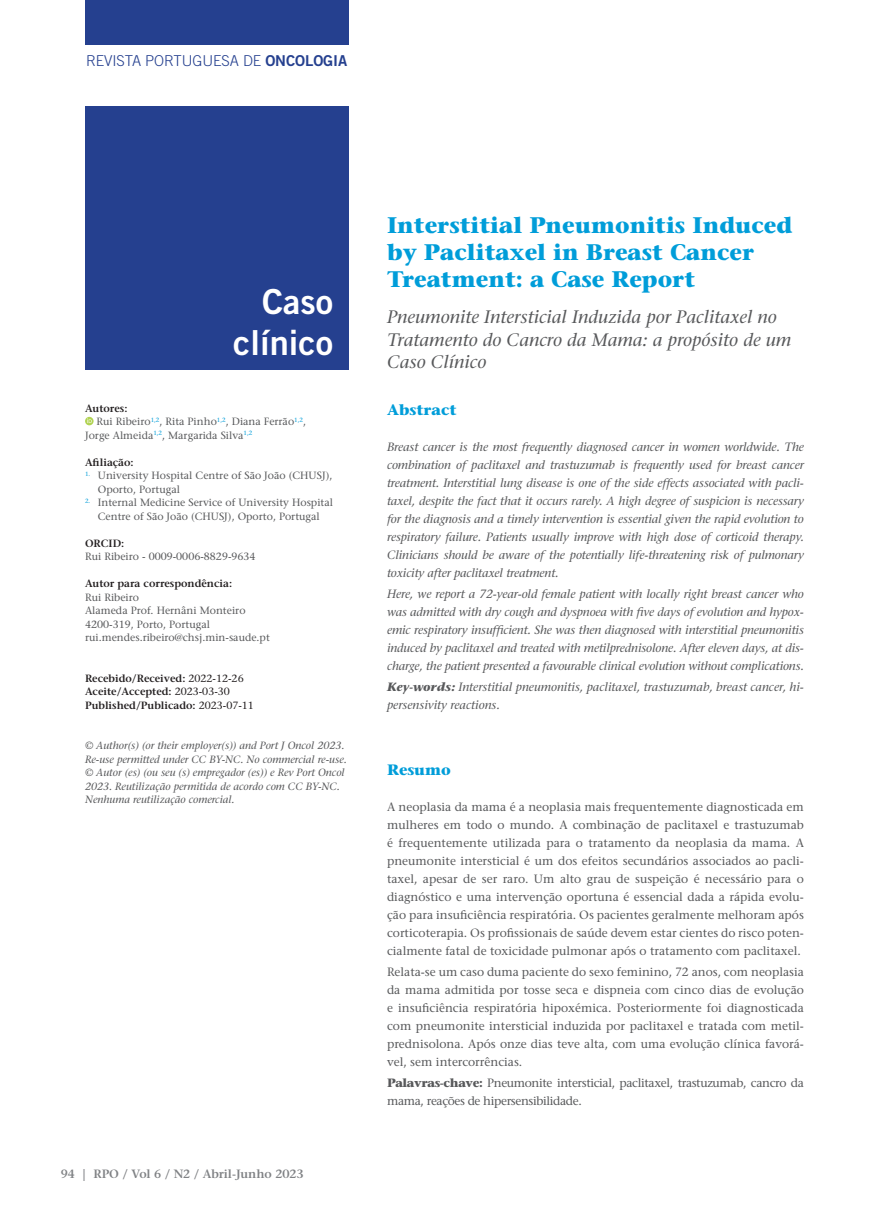
<style>
.page{position:relative;width:889px;height:1229px;background:#fff}
.page>*{position:absolute;margin:0;border:0;box-sizing:border-box;transform-origin:0 0}
.t1{font:34.5px/41.4px "Trade Gothic Bold Two";color:#fff;text-align:right}
.t2{font:700 22.5px/27px "Stone Serif Std";color:#009dd9}
.t3{font:italic 500 18px/22.5px "Stone Serif Std";color:#58595b}
.t4{font:300 15px "Trade Gothic";letter-spacing:-.005em;color:#25408f}
.t5{font:700 15px "Stone Serif Std";color:#009dd9}
.t6{font:italic 500 12px/18px "Stone Serif Std";letter-spacing:-.01em;color:#58595b;text-align:justify}
.t7{font:500 12px/18px "Stone Serif Std";color:#58595b;text-align:justify}
.t8{font:500 12px/18px "Stone Serif Std";letter-spacing:-.03em;color:#58595b}
.t9{font:600 12px "Stone Serif Std";letter-spacing:-.005em;color:#808285}
.t10{font:500 10.5px/13.5px "Stone Serif Std";color:#58595b}
.t11{font:italic 500 10.5px/13.5px "Stone Serif Std";color:#58595b}
.t12{font:600 10.5px/13.5px "Stone Serif Std";color:#231f20}
.s1{font-family:"Trade Gothic Bold Two";font-weight:400}
.s2{font-weight:500}
.s3{font-weight:700}
</style>
<div class="page">
<div style="left:85px;top:0;width:264px;height:45px;background:#25408f"></div>
<div style="left:85px;top:106px;width:264px;height:264px;background:#25408f"></div>
<svg style="left:85px;top:417px;width:9px;height:8px"></svg>
<svg style="left:87px;top:418px;width:5px;height:5px"></svg>
<p class="t4" style="left:86px;top:52px;width:263px">REVISTA PORTUGUESA DE <span class="s1">ONCOLOGIA</span></p>
<h1 class="t1" style="left:233px;top:280px;width:101px">Caso clínico</h1>
<p class="t12" style="left:85px;top:401px;width:44px">Autores:</p>
<p class="t10" style="left:97px;top:415px;width:211px">Rui Ribeiro<sup>1,2</sup>, Rita Pinho<sup>1,2</sup>, Diana Ferrão<sup>1,2</sup>,</p>
<p class="t10" style="left:85px;top:428px;width:169px">Jorge Almeida<sup>1,2</sup>, Margarida Silva<sup>1,2</sup></p>
<p class="t12" style="left:85px;top:455px;width:50px">Afiliação:</p>
<p class="t10" style="left:98px;top:469px;width:236px;text-indent:-13px"><sup>1.</sup> University Hospital Centre of São João (CHUSJ),<br>Oporto, Portugal</p>
<p class="t10" style="left:85px;top:496px;width:249px;text-align:center"><sup>2.</sup> Internal Medicine Service of University Hospital<br>Centre of São João (CHUSJ), Oporto, Portugal</p>
<p class="t12" style="left:85px;top:536px;width:41px">ORCID:</p>
<p class="t10" style="left:85px;top:550px;width:172px">Rui Ribeiro - 0009-0006-8829-9634</p>
<p class="t12" style="left:85px;top:577px;width:149px">Autor para correspondência:</p>
<p class="t10" style="left:85px;top:590px;width:186px">Rui Ribeiro<br>Alameda Prof. Hernâni Monteiro<br>4200-319, Porto, Portugal rui.mendes.ribeiro@chsj.min-saude.pt</p>
<p class="t12" style="left:85px;top:671px;width:170px">Recebido/Received: <span class="s2">2022-12-26<br></span>Aceite/Accepted: <span class="s2">2023-03-30<br></span>Published/Publicado: <span class="s2">2023-07-11</span></p>
<p class="t11" style="left:85px;top:739px;width:263px">© Author(s) (or their employer(s)) and Port J Oncol 2023.<br>Re-use permitted under CC BY-NC. No commercial re-use. © Autor (es) (ou seu (s) empregador (es)) e Rev Port Oncol 2023. Reutilização permitida de acordo com CC BY-NC.<br>Nenhuma reutilização comercial.</p>
<p class="t9" style="left:61px;top:1167px;width:244px">94 | RPO / Vol 6 / N2 / Abril-Junho 2023</p>
<h2 class="t2" style="left:387px;top:211px;width:407px">Interstitial Pneumonitis Induced by Paclitaxel in Breast Cancer<br>Treatment: a Case Report</h2>
<h3 class="t3" style="left:387px;top:306px;width:406px">Pneumonite Intersticial Induzida por Paclitaxel no<br>Tratamento do Cancro da Mama: a propósito de um<br>Caso Clínico</h3>
<p class="t5" style="left:387px;top:401px;width:71px">Abstract</p>
<p class="t6" style="left:387px;top:438px;width:418px">Breast cancer is the most frequently diagnosed cancer in women worldwide. The combination of paclitaxel and trastuzumab is frequently used for breast cancer treatment. Interstitial lung disease is one of the side effects associated with pacli&shy;taxel, despite the fact that it occurs rarely. A high degree of suspicion is necessary for the diagnosis and a timely intervention is essential given the rapid evolution to respiratory failure. Patients usually improve with high dose of corticoid therapy.<br>Clinicians should be aware of the potentially life-threatening risk of pulmonary toxicity after paclitaxel treatment.</p>
<p class="t6" style="left:387px;top:585px;width:418px">Here, we report a 72-year-old female patient with locally right breast cancer who was admitted with dry cough and dyspnoea with five days of evolution and hypox&shy;emic respiratory insufficient. She was then diagnosed with interstitial pneumonitis induced by paclitaxel and treated with metilprednisolone. After eleven days, at dis&shy;charge, the patient presented a favourable clinical evolution without complications.</p>
<p class="t6" style="left:387px;top:678px;width:418px"><span class="s3">Key-words:</span> Interstitial pneumonitis, paclitaxel, trastuzumab, breast cancer, hi&shy;persensivity reactions.</p>
<p class="t5" style="left:387px;top:761px;width:65px">Resumo</p>
<p class="t7" style="left:387px;top:798px;width:418px">A neoplasia da mama é a neoplasia mais frequentemente diagnosticada em mulheres em todo o mundo. A combinação de paclitaxel e trastuzumab é frequentemente utilizada para o tratamento da neoplasia da mama. A pneumonite intersticial é um dos efeitos secundários associados ao pacli&shy;taxel, apesar de ser raro. Um alto grau de suspeição é necessário para o diagnóstico e uma intervenção oportuna é essencial dada a rápida evolu&shy;ção para insuficiência respiratória. Os pacientes geralmente melhoram após corticoterapia. Os profissionais de saúde devem estar cientes do risco poten&shy;cialmente fatal de toxicidade pulmonar após o tratamento com paclitaxel.</p>
<p class="t7" style="left:387px;top:963px;width:418px">Relata-se um caso duma paciente do sexo feminino, 72 anos, com neoplasia da mama admitida por tosse seca e dispneia com cinco dias de evolução e insuficiência respiratória hipoxémica. Posteriormente foi diagnosticada com pneumonite intersticial induzida por paclitaxel e tratada com metil&shy;prednisolona. Após onze dias teve alta, com uma evolução clínica favorá&shy;vel, sem intercorrências.</p>
<p class="t8" style="left:387px;top:1074px;width:418px"><span class="s3">Palavras-chave:</span> Pneumonite intersticial, paclitaxel, trastuzumab, cancro da mama, reações de hipersensibilidade.</p>
</div>
